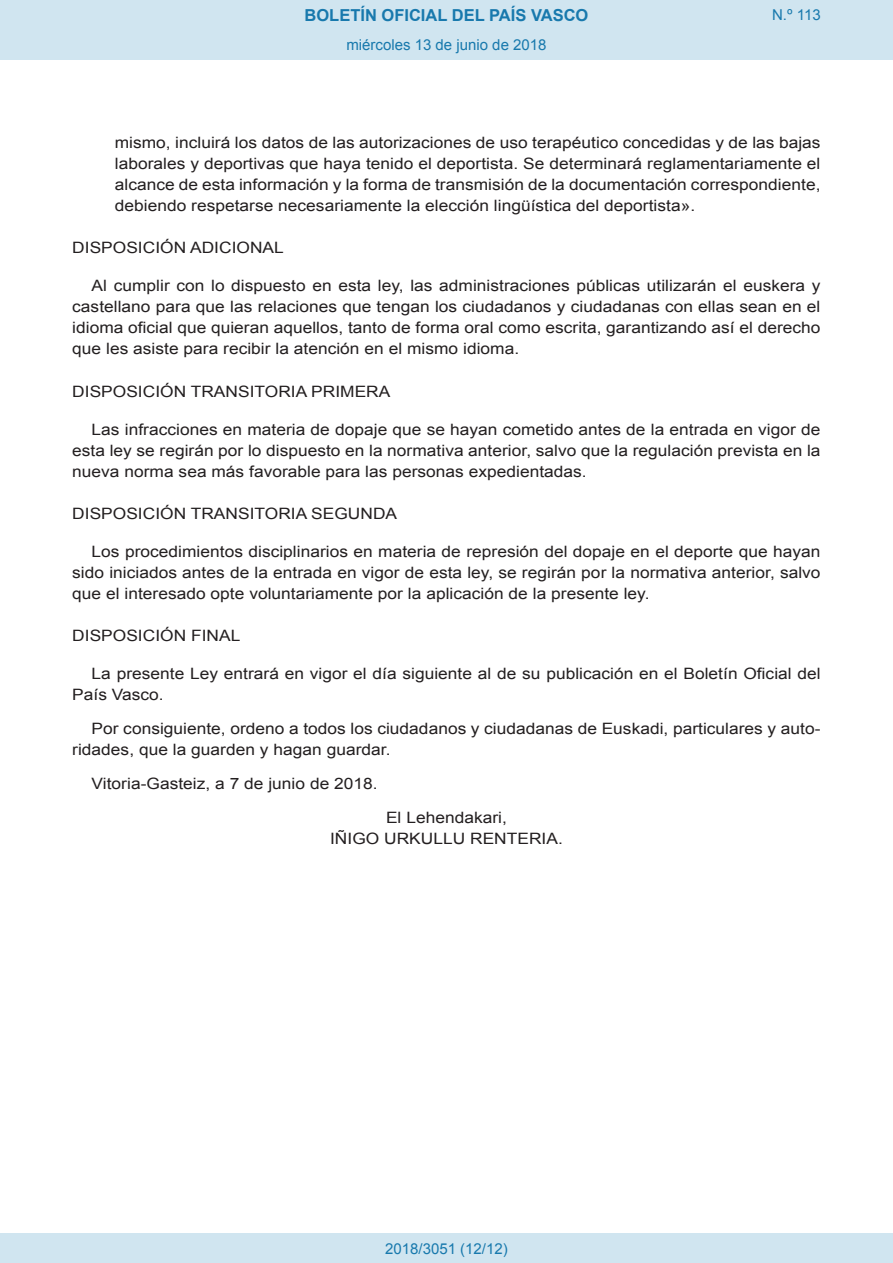
<style>
.page{position:relative;width:893px;height:1263px;background:#fff}
.page>*{position:absolute;margin:0;border:0;box-sizing:border-box;transform-origin:0 0}
.t1{font:700 16.5px "Arial";color:#1879ad}
.BOPVDetalle{font:15.6px/21px "Arial";color:#231f20;text-align:justify;scale:1.11 1}
.BOPVDisposicion{font:15.6px "Arial";color:#231f20;scale:1.11 1}
.BOPVFirmaLugFec{font:15.6px "Arial";color:#231f20;scale:1.11 1}
.BOPVNombreLehen1{font:15.6px "Arial";color:#231f20;scale:1.11 1}
.BOPVPuestoLehen1{font:15.6px "Arial";color:#231f20;scale:1.11 1}
.Paginacion_Centro{font:15px "Arial";color:#1879ad}
</style>
<div class="page">
<div style="left:0;top:0;width:893px;height:60px;background:#d0e5f0"></div>
<div style="left:0;top:1233px;width:893px;height:30px;background:#d0e5f0"></div>
<p class="t1" style="left:305px;top:4px;width:285px">BOLETÍN OFICIAL DEL PAÍS VASCO</p>
<p class="Paginacion_Centro" style="left:346px;top:35px;width:202px">miércoles 13 de junio de 2018</p>
<p class="Paginacion_Centro" style="left:772px;top:5px;width:50px">N.º 113</p>
<p class="BOPVDetalle" style="left:115px;top:132px;width:637px">mismo, incluirá los datos de las autorizaciones de uso terapéutico concedidas y de las bajas laborales y deportivas que haya tenido el deportista. Se determinará reglamentariamente el alcance de esta información y la forma de transmisión de la documentación correspondiente, debiendo respetarse necesariamente la elección lingüística del deportista».</p>
<p class="BOPVDisposicion" style="left:72px;top:238px;width:192px">DISPOSICIÓN ADICIONAL</p>
<p class="BOPVDetalle" style="left:72px;top:276px;width:676px;text-indent:19px">Al cumplir con lo dispuesto en esta ley, las administraciones públicas utilizarán el euskera y castellano para que las relaciones que tengan los ciudadanos y ciudadanas con ellas sean en el idioma oficial que quieran aquellos, tanto de forma oral como escrita, garantizando así el derecho que les asiste para recibir la atención en el mismo idioma.</p>
<p class="BOPVDisposicion" style="left:72px;top:381px;width:288px">DISPOSICIÓN TRANSITORIA PRIMERA</p>
<p class="BOPVDetalle" style="left:72px;top:419px;width:676px;text-indent:19px">Las infracciones en materia de dopaje que se hayan cometido antes de la entrada en vigor de esta ley se regirán por lo dispuesto en la normativa anterior, salvo que la regulación prevista en la nueva norma sea más favorable para las personas expedientadas.</p>
<p class="BOPVDisposicion" style="left:72px;top:503px;width:294px">DISPOSICIÓN TRANSITORIA SEGUNDA</p>
<p class="BOPVDetalle" style="left:72px;top:541px;width:676px;text-indent:19px">Los procedimientos disciplinarios en materia de represión del dopaje en el deporte que hayan sido iniciados antes de la entrada en vigor de esta ley, se regirán por la normativa anterior, salvo que el interesado opte voluntariamente por la aplicación de la presente ley.</p>
<p class="BOPVDisposicion" style="left:72px;top:625px;width:153px">DISPOSICIÓN FINAL</p>
<p class="BOPVDetalle" style="left:72px;top:663px;width:676px;text-indent:19px">La presente Ley entrará en vigor el día siguiente al de su publicación en el Boletín Oficial del<br>País Vasco.</p>
<p class="BOPVDetalle" style="left:72px;top:718px;width:676px;text-indent:19px">Por consiguiente, ordeno a todos los ciudadanos y ciudadanas de Euskadi, particulares y auto&shy;ridades, que la guarden y hagan guardar.</p>
<p class="BOPVFirmaLugFec" style="left:92px;top:773px;width:259px">Vitoria-Gasteiz, a 7 de junio de 2018.</p>
<p class="BOPVPuestoLehen1" style="left:386px;top:807px;width:110px">El Lehendakari,</p>
<p class="BOPVNombreLehen1" style="left:330px;top:828px;width:211px">IÑIGO URKULLU RENTERIA.</p>
<p class="Paginacion_Centro" style="left:385px;top:1238px;width:124px">2018/3051 (12/12)</p>
</div>
